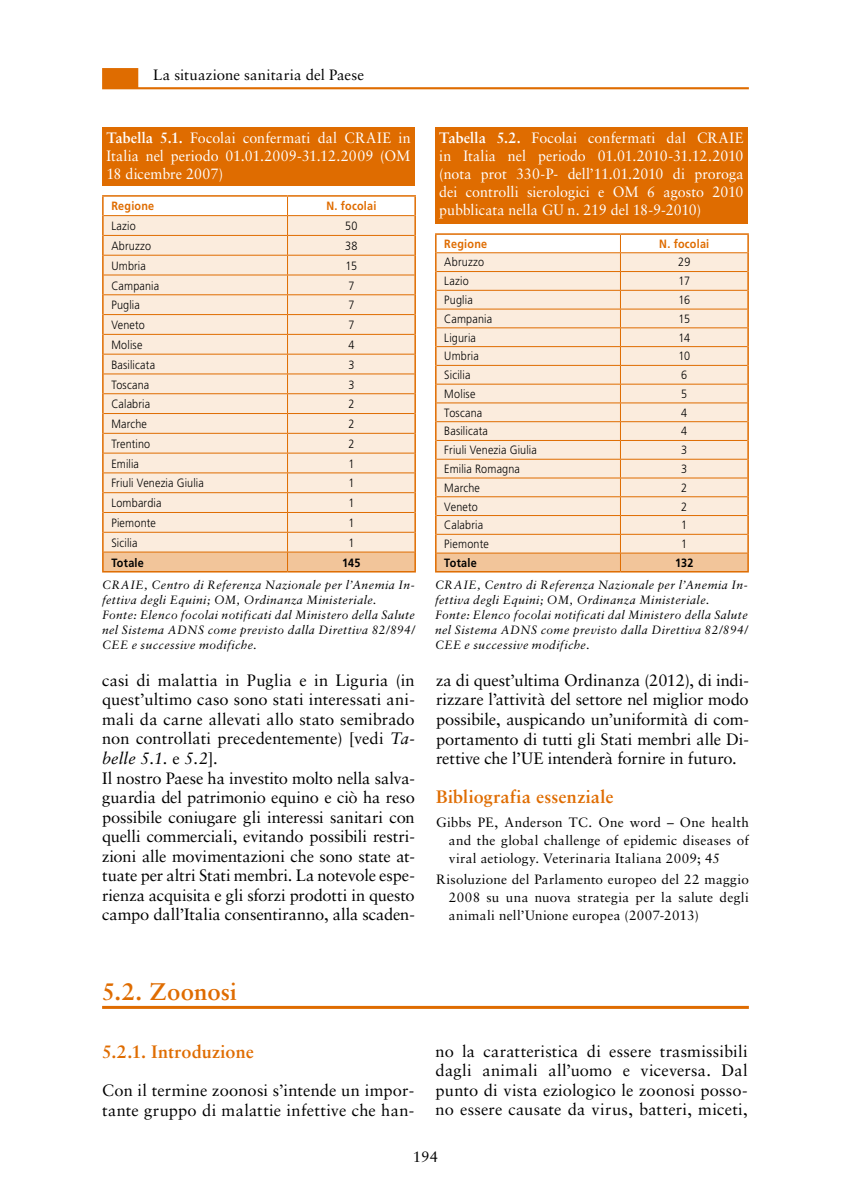
<style>
.page{position:relative;width:851px;height:1191px;background:#fff}
.page>*{position:absolute;margin:0;border:0;box-sizing:border-box;transform-origin:0 0}
.t1{font:700 24px "Sabon LT Std";letter-spacing:.005em;color:#df6c00}
.t2{font:700 18px "Sabon LT Std";letter-spacing:.01em;color:#df6c00}
.t3{font:16.5px/19.5px "Sabon LT Std";letter-spacing:-.005em;color:#000;text-align:justify}
.t4{font:16.5px/19.5px "Sabon LT Std";letter-spacing:.015em;color:#000}
.t5{font:15px/18px "Sabon LT Std";letter-spacing:-.005em;color:#fff;text-align:justify;scale:.95 1}
.t6{font:15px "Sabon LT Std";letter-spacing:.01em;color:#000}
.t7{font:13.5px/18px "Sabon LT Std";letter-spacing:.02em;color:#000;text-align:justify}
.t8{font:italic 12px/15px "Sabon LT Std";letter-spacing:.035em;color:#000}
.t9{font:300 12px "Frutiger";letter-spacing:.015em;color:#000;scale:.9 1}
.t10{font:700 12px "Frutiger";letter-spacing:.02em;color:#df6c00;scale:.9 1}
.t11{font:700 12px "Frutiger";letter-spacing:.02em;color:#000;scale:.9 1}
.s1{font-weight:700}
.s2{font-style:italic}
</style>
<div class="page">
<svg style="left:102px;top:68px;width:646px;height:21px"></svg>
<hr style="left:102px;top:1006px;width:646px;height:3px;background:#df6c00">
<div style="left:102px;top:128px;width:313px;height:58px;background:#df6c00"></div>
<hr style="left:102px;top:195px;width:185px;height:2px;background:#df6c00">
<hr style="left:287px;top:195px;width:129px;height:2px;background:#df6c00">
<svg style="left:102px;top:197px;width:314px;height:375px;background:#f8e2cd"></svg>
<div style="left:435px;top:128px;width:312px;height:96px;background:#df6c00"></div>
<hr style="left:435px;top:233px;width:185px;height:2px;background:#df6c00">
<hr style="left:620px;top:233px;width:128px;height:2px;background:#df6c00">
<svg style="left:435px;top:235px;width:313px;height:337px;background:#f8e2cd"></svg>
<hr style="left:620px;top:553px;width:127px;height:1px;background:#df6c00">
<p class="t6" style="left:153px;top:65px;width:212px">La situazione sanitaria del Paese</p>
<p class="t5" style="left:106px;top:129px;width:322px"><span class="s1">Tabella 5.1.</span> Focolai confermati dal CRAIE in Italia nel periodo 01.01.2009-31.12.2009 (OM 18 dicembre 2007)</p>
<p class="t10" style="left:111px;top:199px;width:49px">Regione</p>
<p class="t10" style="left:326px;top:199px;width:57px">N. focolai</p>
<p class="t9" style="left:111px;top:219px;width:29px">Lazio</p>
<p class="t9" style="left:345px;top:219px;width:15px">50</p>
<p class="t9" style="left:111px;top:239px;width:46px">Abruzzo</p>
<p class="t9" style="left:345px;top:239px;width:15px">38</p>
<p class="t9" style="left:111px;top:259px;width:40px">Umbria</p>
<p class="t9" style="left:345px;top:259px;width:14px">15</p>
<p class="t9" style="left:111px;top:278px;width:55px">Campania</p>
<p class="t9" style="left:348px;top:278px;width:8px">7</p>
<p class="t9" style="left:111px;top:298px;width:33px">Puglia</p>
<p class="t9" style="left:348px;top:298px;width:8px">7</p>
<p class="t9" style="left:111px;top:318px;width:39px">Veneto</p>
<p class="t9" style="left:348px;top:318px;width:8px">7</p>
<p class="t9" style="left:111px;top:338px;width:36px">Molise</p>
<p class="t9" style="left:348px;top:338px;width:8px">4</p>
<p class="t9" style="left:111px;top:358px;width:50px">Basilicata</p>
<p class="t9" style="left:348px;top:358px;width:8px">3</p>
<p class="t9" style="left:111px;top:377px;width:44px">Toscana</p>
<p class="t9" style="left:348px;top:377px;width:8px">3</p>
<p class="t9" style="left:111px;top:397px;width:45px">Calabria</p>
<p class="t9" style="left:348px;top:397px;width:8px">2</p>
<p class="t9" style="left:111px;top:417px;width:41px">Marche</p>
<p class="t9" style="left:348px;top:417px;width:8px">2</p>
<p class="t9" style="left:111px;top:437px;width:45px">Trentino</p>
<p class="t9" style="left:348px;top:437px;width:8px">2</p>
<p class="t9" style="left:111px;top:457px;width:32px">Emilia</p>
<p class="t9" style="left:348px;top:457px;width:8px">1</p>
<p class="t9" style="left:111px;top:476px;width:104px">Friuli Venezia Giulia</p>
<p class="t9" style="left:348px;top:476px;width:8px">1</p>
<p class="t9" style="left:111px;top:496px;width:57px">Lombardia</p>
<p class="t9" style="left:348px;top:496px;width:8px">1</p>
<p class="t9" style="left:111px;top:516px;width:51px">Piemonte</p>
<p class="t9" style="left:348px;top:516px;width:8px">1</p>
<p class="t9" style="left:111px;top:536px;width:30px">Sicilia</p>
<p class="t9" style="left:348px;top:536px;width:8px">1</p>
<p class="t11" style="left:111px;top:555px;width:38px">Totale</p>
<p class="t11" style="left:342px;top:555px;width:22px">145</p>
<p class="t8" style="left:102px;top:577px;width:314px">CRAIE, Centro di Referenza Nazionale per l’Anemia In&shy;fettiva degli Equini; OM, Ordinanza Ministeriale.<br>Fonte: Elenco focolai notificati dal Ministero della Salute nel Sistema ADNS come previsto dalla Direttiva 82/894/ CEE e successive modifiche.</p>
<p class="t5" style="left:439px;top:129px;width:321px"><span class="s1">Tabella 5.2.</span> Focolai confermati dal CRAIE in Italia nel periodo 01.01.2010-31.12.2010 (nota prot 330-P- dell’11.01.2010 di proroga dei controlli sierologici e OM 6 agosto 2010 pubblicata nella GU n. 219 del 18-9-2010)</p>
<p class="t10" style="left:444px;top:236px;width:49px">Regione</p>
<p class="t10" style="left:659px;top:236px;width:57px">N. focolai</p>
<p class="t9" style="left:444px;top:255px;width:46px">Abruzzo</p>
<p class="t9" style="left:678px;top:255px;width:15px">29</p>
<p class="t9" style="left:444px;top:274px;width:29px">Lazio</p>
<p class="t9" style="left:678px;top:274px;width:14px">17</p>
<p class="t9" style="left:444px;top:293px;width:33px">Puglia</p>
<p class="t9" style="left:678px;top:293px;width:15px">16</p>
<p class="t9" style="left:444px;top:312px;width:55px">Campania</p>
<p class="t9" style="left:678px;top:312px;width:14px">15</p>
<p class="t9" style="left:444px;top:330px;width:37px">Liguria</p>
<p class="t9" style="left:678px;top:330px;width:14px">14</p>
<p class="t9" style="left:444px;top:349px;width:40px">Umbria</p>
<p class="t9" style="left:678px;top:349px;width:15px">10</p>
<p class="t9" style="left:444px;top:368px;width:30px">Sicilia</p>
<p class="t9" style="left:681px;top:368px;width:8px">6</p>
<p class="t9" style="left:444px;top:387px;width:36px">Molise</p>
<p class="t9" style="left:681px;top:387px;width:8px">5</p>
<p class="t9" style="left:444px;top:406px;width:44px">Toscana</p>
<p class="t9" style="left:681px;top:406px;width:8px">4</p>
<p class="t9" style="left:444px;top:424px;width:50px">Basilicata</p>
<p class="t9" style="left:681px;top:424px;width:8px">4</p>
<p class="t9" style="left:444px;top:443px;width:104px">Friuli Venezia Giulia</p>
<p class="t9" style="left:681px;top:443px;width:8px">3</p>
<p class="t9" style="left:444px;top:462px;width:86px">Emilia Romagna</p>
<p class="t9" style="left:681px;top:462px;width:8px">3</p>
<p class="t9" style="left:444px;top:481px;width:41px">Marche</p>
<p class="t9" style="left:681px;top:481px;width:8px">2</p>
<p class="t9" style="left:444px;top:499px;width:39px">Veneto</p>
<p class="t9" style="left:681px;top:499px;width:8px">2</p>
<p class="t9" style="left:444px;top:518px;width:45px">Calabria</p>
<p class="t9" style="left:681px;top:518px;width:8px">1</p>
<p class="t9" style="left:444px;top:537px;width:51px">Piemonte</p>
<p class="t9" style="left:681px;top:537px;width:8px">1</p>
<p class="t11" style="left:444px;top:555px;width:38px">Totale</p>
<p class="t11" style="left:675px;top:555px;width:22px">132</p>
<p class="t8" style="left:435px;top:577px;width:314px">CRAIE, Centro di Referenza Nazionale per l’Anemia In&shy;fettiva degli Equini; OM, Ordinanza Ministeriale.<br>Fonte: Elenco focolai notificati dal Ministero della Salute nel Sistema ADNS come previsto dalla Direttiva 82/894/ CEE e successive modifiche.</p>
<p class="t3" style="left:102px;top:670px;width:314px;text-align:left">casi di malattia in Puglia e in Liguria (in quest’ultimo caso sono stati interessati ani&shy;mali da carne allevati allo stato semibrado non controllati precedentemente) [vedi <span class="s2">Ta&shy;belle 5.1.</span> e <span class="s2">5.2</span>].<br>Il nostro Paese ha investito molto nella salva&shy;guardia del patrimonio equino e ciò ha reso possibile coniugare gli interessi sanitari con quelli commerciali, evitando possibili restri&shy;zioni alle movimentazioni che sono state at&shy;tuate per altri Stati membri. La notevole espe&shy;rienza acquisita e gli sforzi prodotti in questo campo dall’Italia consentiranno, alla scaden-</p>
<p class="t3" style="left:436px;top:670px;width:314px">za di quest’ultima Ordinanza (2012), di indi&shy;rizzare l’attività del settore nel miglior modo possibile, auspicando un’uniformità di com&shy;portamento di tutti gli Stati membri alle Di&shy;rettive che l’UE intenderà fornire in futuro.</p>
<p class="t2" style="left:436px;top:785px;width:179px">Bibliografia essenziale</p>
<p class="t7" style="left:449px;top:813px;width:301px;text-indent:-13px">Gibbs PE, Anderson TC. One word – One health and the global challenge of epidemic diseases of viral aetiology. Veterinaria Italiana 2009; 45</p>
<p class="t7" style="left:449px;top:869px;width:301px;text-indent:-13px">Risoluzione del Parlamento europeo del 22 maggio 2008 su una nuova strategia per la salute degli animali nell’Unione europea (2007-2013)</p>
<h1 class="t1" style="left:102px;top:976px;width:136px">5.2. Zoonosi</h1>
<p class="t2" style="left:102px;top:1040px;width:153px">5.2.1. Introduzione</p>
<p class="t4" style="left:102px;top:1080px;width:313px">Con il termine zoonosi s’intende un impor&shy;tante gruppo di malattie infettive che han-</p>
<p class="t3" style="left:435px;top:1041px;width:313px">no la caratteristica di essere trasmissibili dagli animali all’uomo e viceversa. Dal punto di vista eziologico le zoonosi posso&shy;no essere causate da virus, batteri, miceti,</p>
<p class="t6" style="left:413px;top:1147px;width:27px">194</p>
</div>
